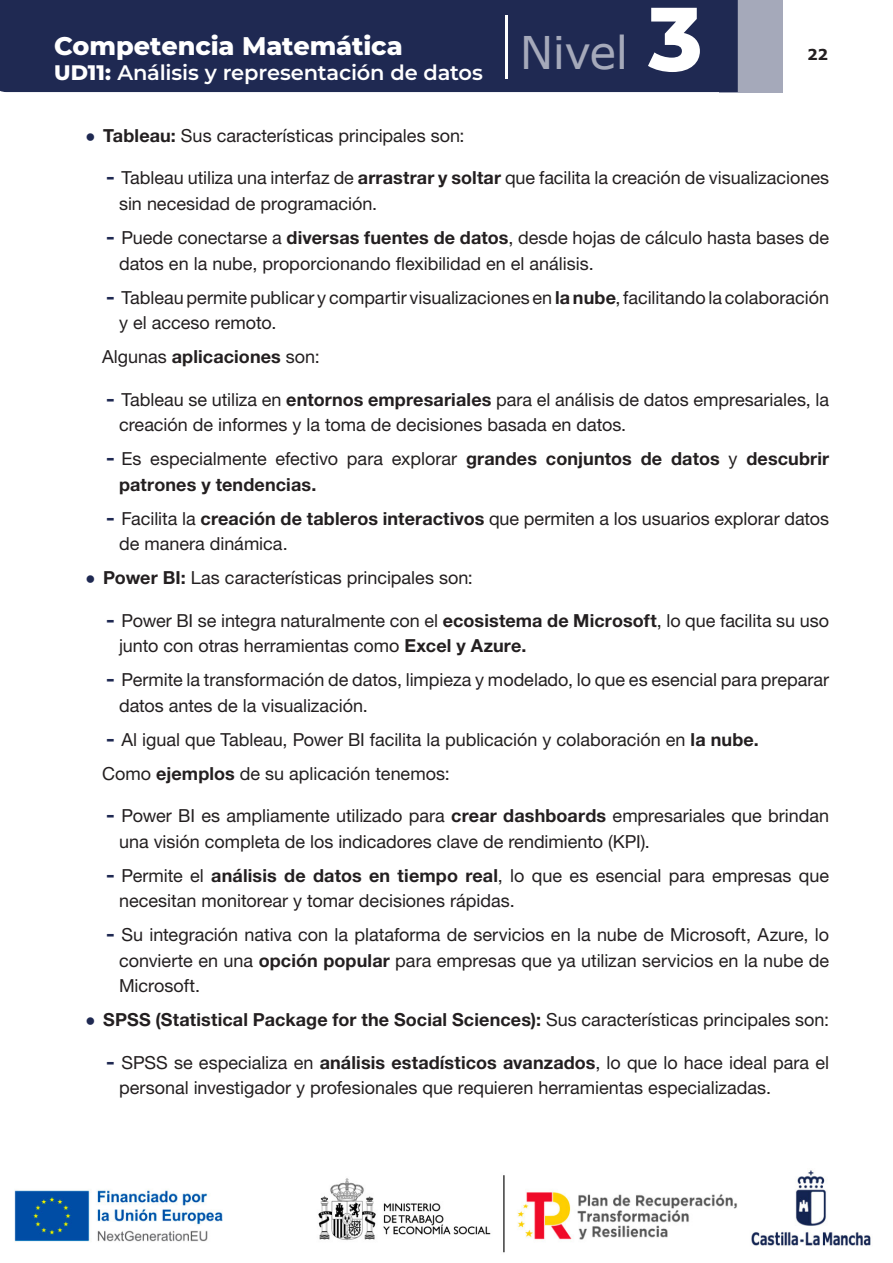
<style>
.page{position:relative;width:893px;height:1263px;background:#fff}
.page>*{position:absolute;margin:0;border:0;box-sizing:border-box;transform-origin:0 0}
.t1{font:45px "Verdana";letter-spacing:-.015em;color:#a5a9ba}
.t2{font:800 25.5px "Montserrat";letter-spacing:-.005em;color:#fff}
.t3{font:600 21px "Montserrat";letter-spacing:-.01em;color:#fff}
.PUNTO_PARRAFOS_SIGUI{font:18px/25.5px "Helvetica Neue LT 55 Rm";color:#231f20}
.PUNTO_PARRAFOS_SIGUI-2{font:18px/25.5px "Helvetica Neue LT 75 Bd";letter-spacing:.01em;color:#231f20}
.t4{font:700 15px "Verdana";color:#231f20}
.s1{font-weight:800}
.s2{font-family:"Montserrat";font-weight:800;font-size:90px;color:#fff}
.s3{font-family:"Verdana";font-weight:700;font-size:15px;color:#1f2952}
.s4{font-family:"Helvetica Neue LT 75 Bd"}
.s5{font-family:"Verdana";font-weight:700;color:#1f2952}
.s6{font-family:"Helvetica Neue LT 55 Rm"}
</style>
<div class="page">
<img style="left:14px;top:1170px;width:857px;height:83px">
<div style="left:719px;top:0;width:63px;height:92px;background:#a5a9ba"></div>
<div style="left:0;top:0;width:738px;height:92px;background:#1f2952"></div>
<hr style="left:505px;top:16px;width:2px;height:63px;background:#fff">
<h2 class="t2" style="left:54px;top:27px;width:350px">Competencia Matemática</h2>
<p class="t3" style="left:54px;top:58px;width:430px"><span class="s1">UD11:</span> Análisis y representación de datos</p>
<h1 class="t1" style="left:520px;top:22px;width:184px">Nivel <span class="s2">3</span></h1>
<p class="t4" style="left:807px;top:44px;width:23px">22</p>
<p class="PUNTO_PARRAFOS_SIGUI" style="left:85px;top:122px;width:381px"><span class="s3">•</span> <span class="s4">Tableau:</span> Sus características principales son:</p>
<p class="PUNTO_PARRAFOS_SIGUI" style="left:119px;top:165px;width:712px;text-indent:-13px"><span class="s5">-</span> Tableau utiliza una interfaz de <span class="s4">arrastrar y soltar</span> que facilita la creación de visualizaciones sin necesidad de programación.</p>
<p class="PUNTO_PARRAFOS_SIGUI" style="left:119px;top:224px;width:712px;text-indent:-13px"><span class="s5">-</span> Puede conectarse a <span class="s4">diversas fuentes de datos</span>, desde hojas de cálculo hasta bases de datos en la nube, proporcionando flexibilidad en el análisis.</p>
<p class="PUNTO_PARRAFOS_SIGUI" style="left:119px;top:284px;width:712px;text-indent:-13px"><span class="s5">-</span> Tableau permite publicar y compartir visualizaciones en <span class="s4">la nube</span>, facilitando la colaboración y el acceso remoto.</p>
<p class="PUNTO_PARRAFOS_SIGUI-2" style="left:102px;top:343px;width:219px"><span class="s6">Algunas</span> aplicaciones <span class="s6">son:</span></p>
<p class="PUNTO_PARRAFOS_SIGUI" style="left:119px;top:386px;width:712px;text-indent:-13px"><span class="s5">-</span> Tableau se utiliza en <span class="s4">entornos empresariales</span> para el análisis de datos empresariales, la creación de informes y la toma de decisiones basada en datos.</p>
<p class="PUNTO_PARRAFOS_SIGUI-2" style="left:119px;top:445px;width:712px;text-indent:-13px"><span class="s5">-</span> <span class="s6">Es especialmente efectivo para explorar</span> grandes conjuntos de datos <span class="s6">y</span> descubrir patrones y tendencias.</p>
<p class="PUNTO_PARRAFOS_SIGUI" style="left:119px;top:505px;width:712px;text-indent:-13px"><span class="s5">-</span> Facilita la <span class="s4">creación de tableros interactivos</span> que permiten a los usuarios explorar datos de manera dinámica.</p>
<p class="PUNTO_PARRAFOS_SIGUI" style="left:85px;top:564px;width:389px"><span class="s3">•</span> <span class="s4">Power BI:</span> Las características principales son:</p>
<p class="PUNTO_PARRAFOS_SIGUI" style="left:119px;top:607px;width:712px;text-indent:-13px"><span class="s5">-</span> Power BI se integra naturalmente con el <span class="s4">ecosistema de Microsoft</span>, lo que facilita su uso junto con otras herramientas como <span class="s4">Excel y Azure.</span></p>
<p class="PUNTO_PARRAFOS_SIGUI" style="left:119px;top:666px;width:712px;text-indent:-13px"><span class="s5">-</span> Permite la transformación de datos, limpieza y modelado, lo que es esencial para preparar datos antes de la visualización.</p>
<p class="PUNTO_PARRAFOS_SIGUI" style="left:106px;top:726px;width:654px"><span class="s5">-</span> Al igual que Tableau, Power BI facilita la publicación y colaboración en <span class="s4">la nube.</span></p>
<p class="PUNTO_PARRAFOS_SIGUI" style="left:102px;top:760px;width:349px">Como <span class="s4">ejemplos</span> de su aplicación tenemos:</p>
<p class="PUNTO_PARRAFOS_SIGUI" style="left:119px;top:802px;width:712px;text-indent:-13px"><span class="s5">-</span> Power BI es ampliamente utilizado para <span class="s4">crear dashboards</span> empresariales que brindan una visión completa de los indicadores clave de rendimiento (KPI).</p>
<p class="PUNTO_PARRAFOS_SIGUI" style="left:119px;top:862px;width:712px;text-indent:-13px"><span class="s5">-</span> Permite el <span class="s4">análisis de datos en tiempo real</span>, lo que es esencial para empresas que necesitan monitorear y tomar decisiones rápidas.</p>
<p class="PUNTO_PARRAFOS_SIGUI" style="left:119px;top:921px;width:712px;text-align:justify;text-indent:-13px"><span class="s5">-</span> Su integración nativa con la plataforma de servicios en la nube de Microsoft, Azure, lo convierte en una <span class="s4">opción popular</span> para empresas que ya utilizan servicios en la nube de Microsoft.</p>
<p class="PUNTO_PARRAFOS_SIGUI-2" style="left:85px;top:1006px;width:746px"><span class="s3">•</span> SPSS (Statistical Package for the Social Sciences): <span class="s6">Sus características principales son:</span></p>
<p class="PUNTO_PARRAFOS_SIGUI" style="left:119px;top:1049px;width:712px;text-indent:-13px"><span class="s5">-</span> SPSS se especializa en <span class="s4">análisis estadísticos avanzados</span>, lo que lo hace ideal para el personal investigador y profesionales que requieren herramientas especializadas.</p>
</div>
